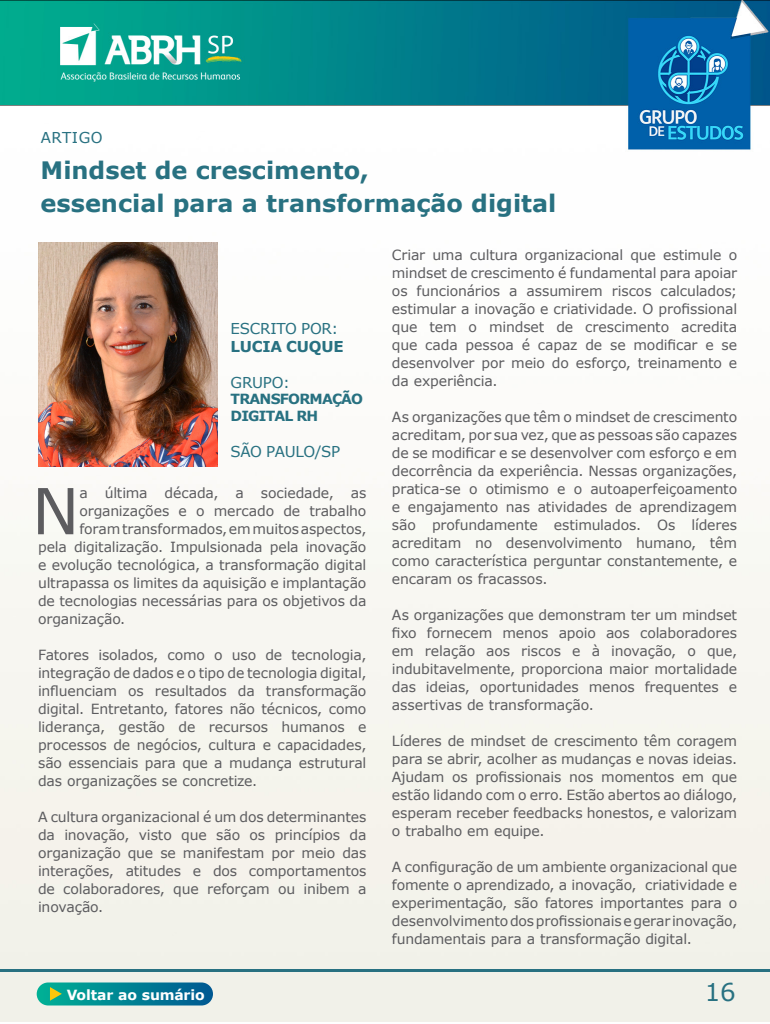
<style>
.page{position:relative;width:770px;height:1024px;background:#fff}
.page>*{position:absolute;margin:0;border:0;box-sizing:border-box;transform-origin:0 0}
.t1{font:63.5px "Verdana";color:#5c5c5f}
.t2{font:24.5px "Verdana";color:#287181}
.t3{font:700 24px "Verdana";color:#287181}
.t4{font:15px/18px "Verdana";letter-spacing:-.015em;color:#287181}
.t5{font:14px/18px "Verdana";letter-spacing:-.01em;color:#5c5c5f;text-align:justify}
.t6{font:700 14px/16.8px "Verdana";letter-spacing:-.055em;color:#287181}
.t7{font:700 14px "Verdana";letter-spacing:-.01em;color:#fff}
.s1{font-weight:700}
</style>
<div class="page">
<img style="left:0;top:0;width:770px;height:1022px">
<hr style="left:0;top:969px;width:770px;height:2px;background:#287181">
<div style="left:37px;top:982px;width:176px;height:24px;background:linear-gradient(to right,#01b195,#015a92);border-radius:12px"></div>
<svg style="left:50px;top:987px;width:12px;height:14px"></svg>
<img style="left:38px;top:242px;width:180px;height:224px">
<p class="t4" style="left:41px;top:129px;width:63px">ARTIGO</p>
<p class="t3" style="left:41px;top:154px;width:330px">Mindset de crescimento,</p>
<p class="t3" style="left:41px;top:187px;width:517px">essencial para a transformação digital</p>
<p class="t5" style="left:392px;top:246px;width:347px">Criar uma cultura organizacional que estimule o mindset de crescimento é fundamental para apoiar os funcionários a assumirem riscos calculados; estimular a inovação e criatividade. O profissional que tem o mindset de crescimento acredita que cada pessoa é capaz de se modificar e se desenvolver por meio do esforço, treinamento e da experiência.</p>
<p class="t5" style="left:392px;top:408px;width:347px">As organizações que têm o mindset de crescimento acreditam, por sua vez, que as pessoas são capazes de se modificar e se desenvolver com esforço e em decorrência da experiência. Nessas organizações, pratica-se o otimismo e o autoaperfeiçoamento e engajamento nas atividades de aprendizagem são profundamente estimulados. Os líderes acreditam no desenvolvimento humano, têm como característica perguntar constantemente, e encaram os fracassos.</p>
<p class="t5" style="left:392px;top:606px;width:347px">As organizações que demonstram ter um mindset fixo fornecem menos apoio aos colaboradores em relação aos riscos e à inovação, o que, indubitavelmente, proporciona maior mortalidade das ideias, oportunidades menos frequentes e assertivas de transformação.</p>
<p class="t5" style="left:392px;top:732px;width:347px">Líderes de mindset de crescimento têm coragem para se abrir, acolher as mudanças e novas ideias.<br>Ajudam os profissionais nos momentos em que estão lidando com o erro. Estão abertos ao diálogo, esperam receber feedbacks honestos, e valorizam o trabalho em equipe.</p>
<p class="t5" style="left:392px;top:858px;width:347px">A configuração de um ambiente organizacional que fomente o aprendizado, a inovação, criatividade e experimentação, são fatores importantes para o desenvolvimento dos profissionais e gerar inovação, fundamentais para a transformação digital.</p>
<p class="t4" style="left:230px;top:319px;width:114px">ESCRITO POR:<br><span class="s1">LUCIA CUQUE</span></p>
<p class="t4" style="left:230px;top:373px;width:61px">GRUPO:</p>
<p class="t6" style="left:230px;top:391px;width:134px">TRANSFORMAÇÃO<br>DIGITAL RH</p>
<p class="t4" style="left:230px;top:443px;width:111px">SÃO PAULO/SP</p>
<p class="t1" style="left:32px;top:468px;width:49px">N</p>
<p class="t5" style="left:79px;top:484px;width:288px">a última década, a sociedade, as</p>
<p class="t5" style="left:79px;top:502px;width:288px">organizações e o mercado de trabalho</p>
<p class="t5" style="left:79px;top:520px;width:288px">foram transformados, em muitos aspectos,</p>
<p class="t5" style="left:38px;top:538px;width:330px">pela digitalização. Impulsionada pela inovação</p>
<p class="t5" style="left:38px;top:556px;width:330px">e evolução tecnológica, a transformação digital</p>
<p class="t5" style="left:38px;top:574px;width:330px">ultrapassa os limites da aquisição e implantação</p>
<p class="t5" style="left:38px;top:592px;width:330px">de tecnologias necessárias para os objetivos da</p>
<p class="t5" style="left:38px;top:610px;width:89px">organização.</p>
<p class="t5" style="left:38px;top:646px;width:330px">Fatores isolados, como o uso de tecnologia, integração de dados e o tipo de tecnologia digital, influenciam os resultados da transformação digital. Entretanto, fatores não técnicos, como liderança, gestão de recursos humanos e processos de negócios, cultura e capacidades, são essenciais para que a mudança estrutural das organizações se concretize.</p>
<p class="t5" style="left:38px;top:808px;width:330px">A cultura organizacional é um dos determinantes da inovação, visto que são os princípios da organização que se manifestam por meio das interações, atitudes e dos comportamentos de colaboradores, que reforçam ou inibem a inovação.</p>
<p class="t7" style="left:67px;top:985px;width:139px">Voltar ao sumário</p>
<p class="t2" style="left:704px;top:976px;width:32px">16</p>
</div>
